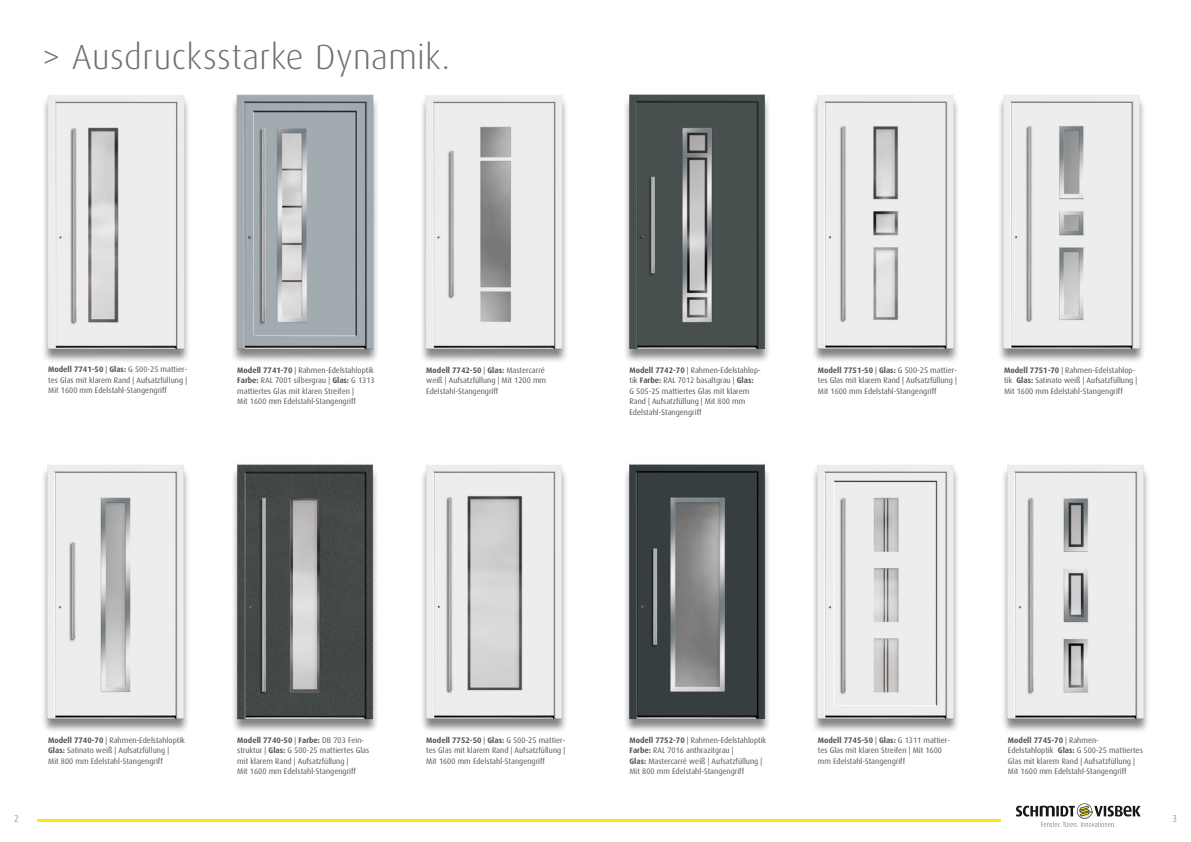
<style>
.page{position:relative;width:1191px;height:842px;background:#fff}
.page>*{position:absolute;margin:0;border:0;box-sizing:border-box;transform-origin:0 0}
.t1{font:300 35px "Dax";letter-spacing:.015em;color:#6f6f6f}
.t2{font:300 10px "Dax Condensed";color:#b2b2b2}
.t3{font:8px/10.6px "Dax";color:#525251}
.s1{font-weight:700}
</style>
<div class="page">
<img style="left:813px;top:465px;width:145px;height:266px">
<img style="left:1003px;top:465px;width:145px;height:266px">
<img style="left:233px;top:94px;width:145px;height:268px">
<img style="left:233px;top:464px;width:144px;height:267px">
<img style="left:422px;top:95px;width:145px;height:267px">
<img style="left:625px;top:94px;width:144px;height:267px">
<img style="left:813px;top:95px;width:145px;height:266px">
<img style="left:999px;top:95px;width:145px;height:266px">
<img style="left:44px;top:95px;width:145px;height:267px">
<img style="left:43px;top:465px;width:145px;height:266px">
<img style="left:422px;top:465px;width:144px;height:266px">
<img style="left:625px;top:464px;width:144px;height:267px">
<svg style="left:1016px;top:803px;width:124px;height:24px"></svg>
<hr style="left:37px;top:819px;width:558px;height:3px;background:#ffe700">
<hr style="left:595px;top:819px;width:406px;height:3px;background:#ffe700">
<h1 class="t1" style="left:43px;top:38px;width:409px">&gt; Ausdrucksstarke Dynamik.</h1>
<p class="t3" style="left:48px;top:364px;width:141px;text-align:justify"><span class="s1">Modell 7741-50</span> | <span class="s1">Glas:</span> G 500-25 mattier&shy;tes Glas mit klarem Rand | Aufsatzfüllung | Mit 1600 mm Edelstahl-Stangengriff</p>
<p class="t3" style="left:237px;top:365px;width:139px"><span class="s1">Modell 7741-70</span> | Rahmen-Edelstahloptik <span class="s1">Farbe:</span> RAL 7001 silbergrau | <span class="s1">Glas:</span> G 1313 mattiertes Glas mit klaren Streifen |<br>Mit 1600 mm Edelstahl-Stangengriff</p>
<p class="t3" style="left:426px;top:365px;width:121px"><span class="s1">Modell 7742-50</span> | <span class="s1">Glas:</span> Mastercarré weiß | Aufsatzfüllung | Mit 1200 mm<br>Edelstahl-Stangengriff</p>
<p class="t3" style="left:629px;top:365px;width:133px"><span class="s1">Modell 7742-70</span> | Rahmen-Edelstahlop&shy;tik <span class="s1">Farbe:</span> RAL 7012 basaltgrau | <span class="s1">Glas:<br></span>G 505-25 mattiertes Glas mit klarem Rand | Aufsatzfüllung | Mit 800 mm Edelstahl-Stangengriff</p>
<p class="t3" style="left:818px;top:365px;width:141px;text-align:justify"><span class="s1">Modell 7751-50</span> | <span class="s1">Glas:</span> G 500-25 mattier&shy;tes Glas mit klarem Rand | Aufsatzfüllung | Mit 1600 mm Edelstahl-Stangengriff</p>
<p class="t3" style="left:1004px;top:365px;width:135px"><span class="s1">Modell 7751-70</span> | Rahmen-Edelstahlop&shy;tik <span class="s1">Glas:</span> Satinato weiß | Aufsatzfüllung |<br>Mit 1600 mm Edelstahl-Stangengriff</p>
<p class="t3" style="left:48px;top:734px;width:138px"><span class="s1">Modell 7740-70</span> | Rahmen-Edelstahloptik<br><span class="s1">Glas:</span> Satinato weiß | Aufsatzfüllung |<br>Mit 800 mm Edelstahl-Stangengriff</p>
<p class="t3" style="left:426px;top:734px;width:141px;text-align:justify"><span class="s1">Modell 7752-50</span> | <span class="s1">Glas:</span> G 500-25 mattier&shy;tes Glas mit klarem Rand | Aufsatzfüllung | Mit 1600 mm Edelstahl-Stangengriff</p>
<p class="t3" style="left:629px;top:734px;width:138px"><span class="s1">Modell 7752-70</span> | Rahmen-Edelstahloptik <span class="s1">Farbe:</span> RAL 7016 anthrazitgrau |<br><span class="s1">Glas:</span> Mastercarré weiß | Aufsatzfüllung | Mit 800 mm Edelstahl-Stangengriff</p>
<p class="t3" style="left:237px;top:734px;width:134px"><span class="s1">Modell 7740-50</span> | <span class="s1">Farbe:</span> DB 703 Fein&shy;struktur | <span class="s1">Glas:</span> G 500-25 mattiertes Glas mit klarem Rand | Aufsatzfüllung |<br>Mit 1600 mm Edelstahl-Stangengriff</p>
<p class="t3" style="left:818px;top:734px;width:134px"><span class="s1">Modell 7745-50</span> | <span class="s1">Glas:</span> G 1311 mattier&shy;tes Glas mit klaren Streifen | Mit 1600 mm Edelstahl-Stangengriff</p>
<p class="t3" style="left:1008px;top:734px;width:136px"><span class="s1">Modell 7745-70</span> | Rahmen-Edelstahloptik <span class="s1">Glas:</span> G 500-25 mattiertes Glas mit klarem Rand | Aufsatzfüllung | Mit 1600 mm Edelstahl-Stangengriff</p>
<p class="t2" style="left:14px;top:813px;width:6px">2</p>
<p class="t2" style="left:1172px;top:813px;width:6px">3</p>
</div>
